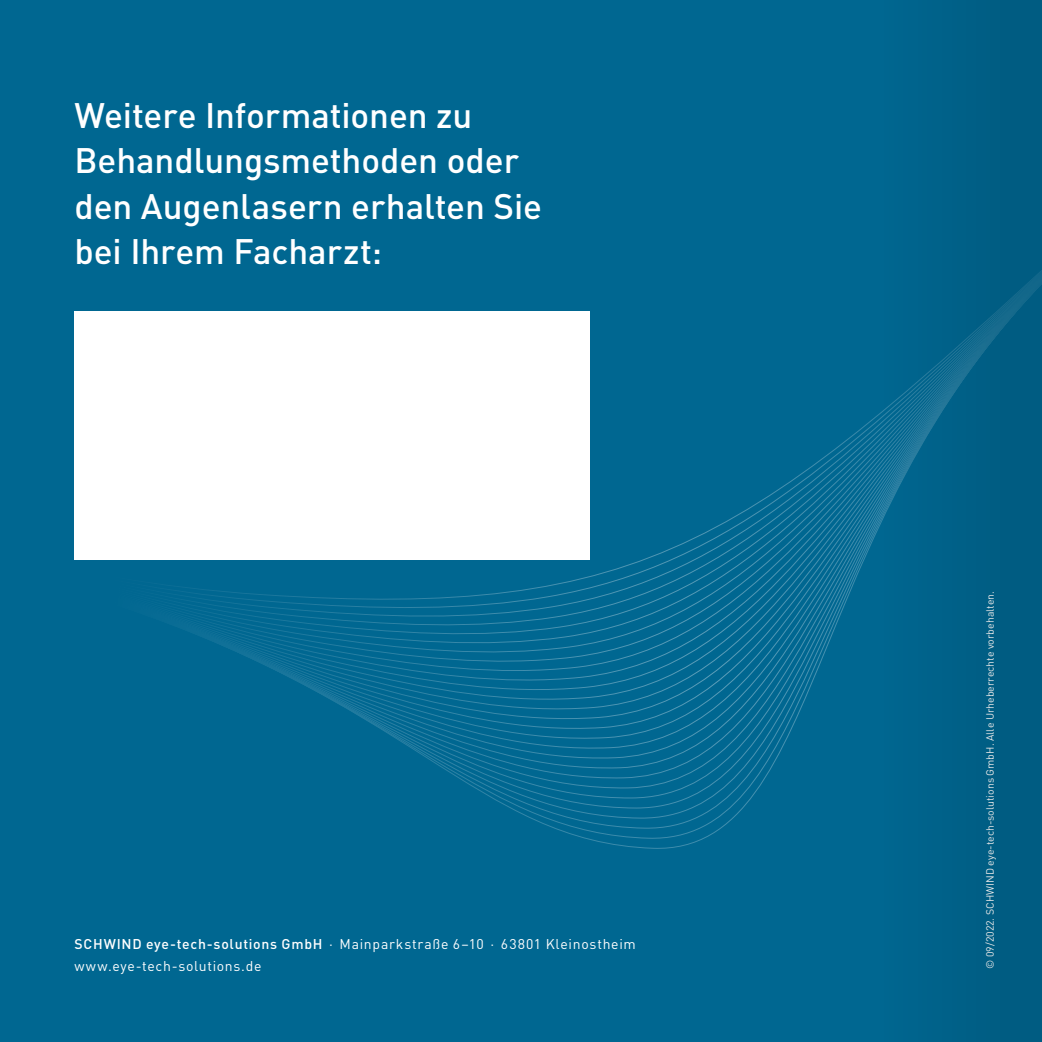
<style>
.page{position:relative;width:1042px;height:1042px;background:#006791}
.page>*{position:absolute;margin:0;border:0;box-sizing:border-box;transform-origin:0 0}
.t1{font:500 35px/45.5px "DI Nfor Schwind";letter-spacing:-.005em;color:#fff}
.t2{font:14px/22.8px "DI Nfor Schwind";letter-spacing:.05em;color:#fff}
.t3{font:10.5px "DI Nfor Schwind";color:#fff}
.s1{font-weight:500}
</style>
<div class="page">
<svg style="left:74px;top:426px;width:790px;height:423px"></svg>
<div style="left:74px;top:311px;width:516px;height:248px;background:#fff"></div>
<div style="left:864px;top:0;width:178px;height:1042px;background:#006189"></div>
<h1 class="t1" style="left:74px;top:90px;width:469px">Weitere Informationen zu<br>Behandlungsmethoden oder den Augenlasern erhalten Sie bei Ihrem Facharzt:</h1>
<p class="t2" style="left:74px;top:931px;width:563px"><span class="s1">SCHWIND eye-tech-solutions GmbH</span> · Mainparkstraße 6–10 · 63801 Kleinostheim www.eye-tech-solutions.de</p>
<p class="t3" style="left:982px;top:969px;width:379px;rotate:-90deg">© 09/2022. SCHWIND eye-tech-solutions GmbH. Alle Urheberrechte vorbehalten.</p>
</div>
